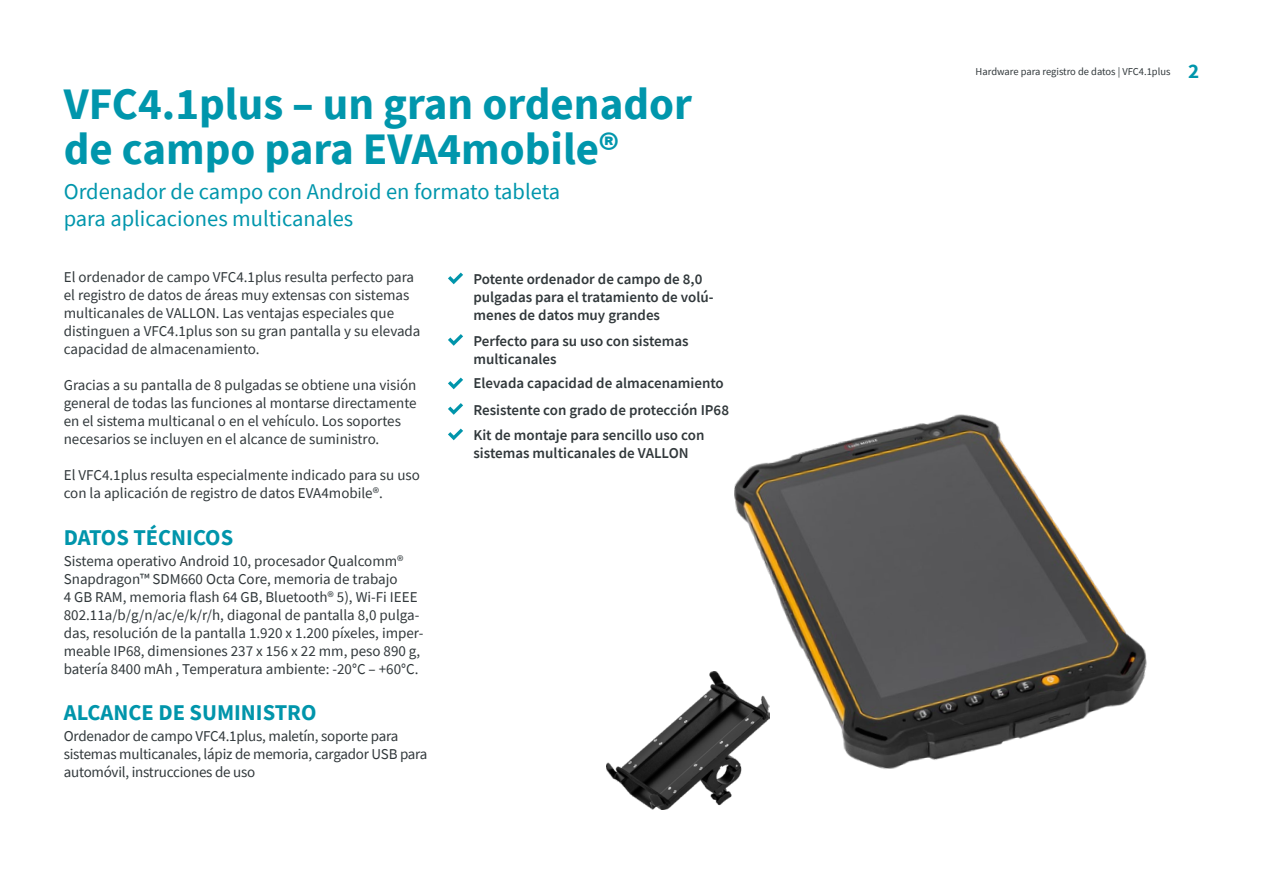
<style>
.page{position:relative;width:1263px;height:893px;background:#fff}
.page>*{position:absolute;margin:0;border:0;box-sizing:border-box;transform-origin:0 0}
.t1{font:700 45px/45px "Source Sans Pro";color:#0096ac}
.t2{font:22.5px/27px "Source Sans Pro";color:#0096ac}
.t3{font:700 22.5px "Source Sans Pro";color:#0095ab}
.t4{font:700 21px "Source Sans Pro";color:#0096ac}
.t5{font:15px/18px "Source Sans Pro";color:#31383b}
.t6{font:600 15px/18px "Source Sans Pro";color:#31383b}
.t7{font:10.5px "Source Sans Pro";color:#31383b}
</style>
<div class="page">
<svg style="left:448px;top:273px;width:15px;height:11px"></svg>
<svg style="left:448px;top:334px;width:15px;height:12px"></svg>
<svg style="left:448px;top:378px;width:15px;height:11px"></svg>
<svg style="left:448px;top:403px;width:15px;height:12px"></svg>
<svg style="left:448px;top:429px;width:15px;height:11px"></svg>
<img style="left:607px;top:671px;width:128px;height:139px">
<img style="left:735px;top:414px;width:412px;height:368px">
<h1 class="t1" style="left:64px;top:81px;width:630px">VFC4.1plus – un gran ordenador de campo para EVA4mobileR</h1>
<h2 class="t2" style="left:64px;top:178px;width:498px">Ordenador de campo con Android en formato tableta para aplicaciones multicanales</h2>
<p class="t5" style="left:64px;top:268px;width:358px">El ordenador de campo VFC4.1plus resulta perfecto para el registro de datos de áreas muy extensas con sistemas multicanales de VALLON. Las ventajas especiales que distinguen a VFC4.1plus son su gran pantalla y su elevada capacidad de almacenamiento.</p>
<p class="t5" style="left:64px;top:376px;width:354px">Gracias a su pantalla de 8 pulgadas se obtiene una visión general de todas las funciones al montarse directamente en el sistema multicanal o en el vehículo. Los soportes necesarios se incluyen en el alcance de suministro.</p>
<p class="t5" style="left:64px;top:466px;width:358px">El VFC4.1plus resulta especialmente indicado para su uso con la aplicación de registro de datos EVA4mobile .R</p>
<h2 class="t3" style="left:64px;top:522px;width:171px">DATOS TÉCNICOS</h2>
<p class="t5" style="left:64px;top:551px;width:355px">Sistema operativo Android 10, procesador QualcommR<br>Snapdragon™ SDM660 Octa Core, memoria de trabajo<br>4 GB RAM, memoria flash 64 GB, Bluetooth® ,)5 Wi-Fi IEEE</p>
<p class="t5" style="left:64px;top:605px;width:357px">802.11 /n/g/b/a ac ,h/ r/k/e/ diagonal de pantalla 8,0 pulga-</p>
<p class="t5" style="left:64px;top:659px;width:356px">batería 8400 mAh , Temperatura ambiente: -20°C – +60° .C</p>
<h2 class="t3" style="left:64px;top:697px;width:254px">ALCANCE DE SUMINISTRO</h2>
<p class="t5" style="left:64px;top:727px;width:365px">Ordenador de campo VFC4.1plus, maletín, soporte para sistemas multicanales, lápiz de memoria, cargador USB para automóvil, instrucciones de uso</p>
<p class="t5" style="left:64px;top:623px;width:361px">das, resolución de la pantalla 1.920 x 1.200 píxeles, imper-</p>
<p class="t5" style="left:64px;top:641px;width:358px">meable IP68, dimensiones 237 x 156 x 22 mm, peso 890 ,g</p>
<p class="t6" style="left:473px;top:270px;width:230px">Potente ordenador de campo de 8,0</p>
<p class="t6" style="left:473px;top:306px;width:188px">menes de datos muy grandes</p>
<p class="t6" style="left:473px;top:288px;width:242px">pulgadas para el tratamiento de volú-</p>
<p class="t6" style="left:473px;top:332px;width:217px">Perfecto para su uso con sistemas multicanales</p>
<p class="t6" style="left:473px;top:369px;width:257px;line-height:27px">Elevada capacidad de almacenamiento<br>Resistente con grado de protección IP68</p>
<p class="t6" style="left:473px;top:426px;width:232px">Kit de montaje para sencillo uso con sistemas multicanales de VALLON</p>
<p class="t7" style="left:976px;top:65px;width:196px">Hardware para registro de datos | VFC4.1plus</p>
<h3 class="t4" style="left:1188px;top:56px;width:13px">2</h3>
</div>
